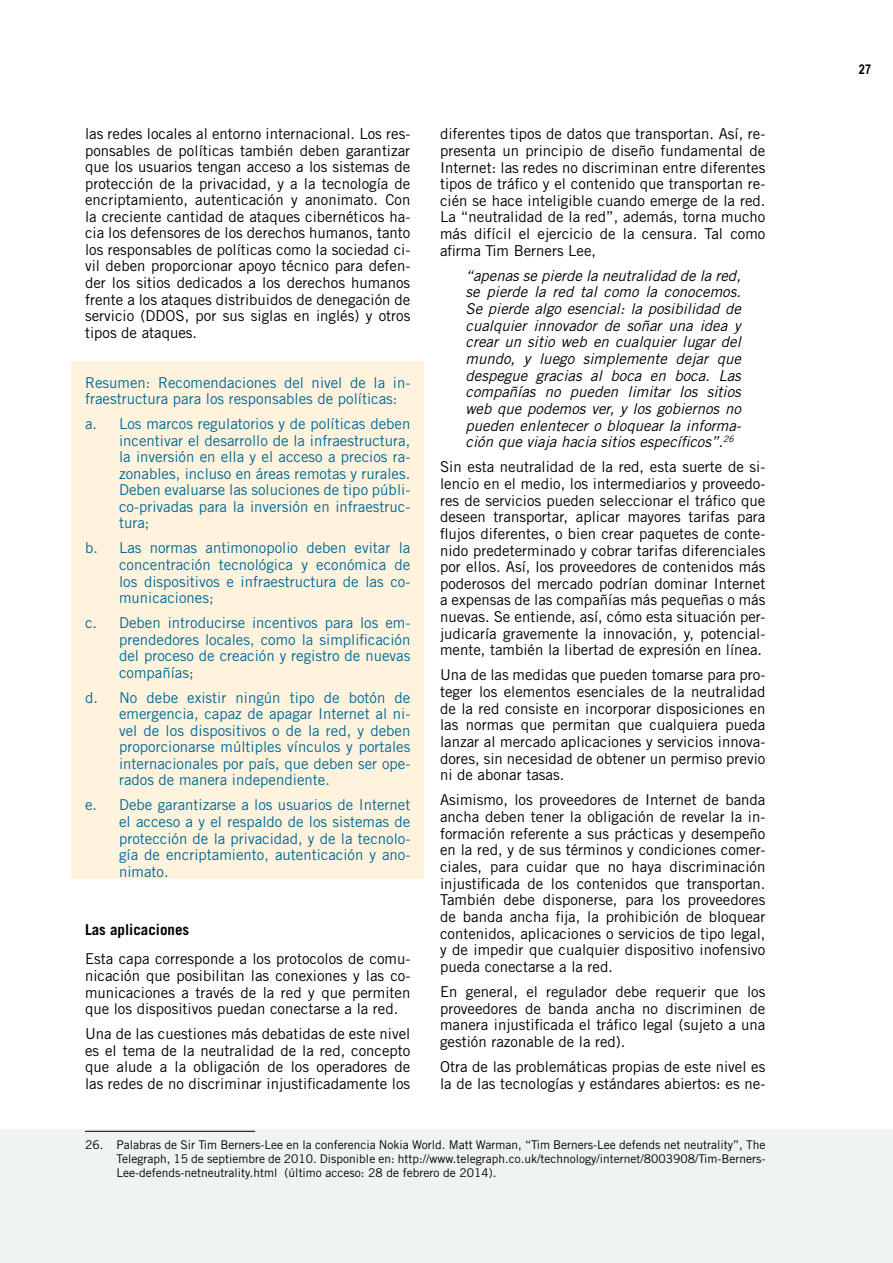
<style>
.page{position:relative;width:893px;height:1263px;background:#fff}
.page>*{position:absolute;margin:0;border:0;box-sizing:border-box;transform-origin:0 0}
.t1{font:15px/16.6px "Trade Gothic";color:#000;text-align:justify}
.t2{font:15px/16.5px "Trade Gothic";color:#006a96;text-align:justify}
.t3{font:italic 15px/16.6px "Trade Gothic";color:#000;text-align:justify}
.t4{font:700 15px "Trade Gothic";color:#000}
.t5{font:700 13.5px "Arial Narrow";color:#000}
.t6{font:12px/14.4px "Trade Gothic";color:#000;text-align:justify}
</style>
<div class="page">
<div style="left:71px;top:361px;width:353px;height:518px;background:#fff3de"></div>
<div style="left:0;top:1129px;width:893px;height:134px;background:#f0f3f4"></div>
<hr style="left:85px;top:1131px;width:170px;height:1px;background:#000">
<p class="t1" style="left:85px;top:125px;width:327px">las redes locales al entorno internacional. Los res&shy;ponsables de políticas también deben garantizar que los usuarios tengan acceso a los sistemas de protección de la privacidad, y a la tecnología de encriptamiento, autenticación y anonimato. Con la creciente cantidad de ataques cibernéticos ha&shy;cia los defensores de los derechos humanos, tanto los responsables de políticas como la sociedad ci&shy;vil deben proporcionar apoyo técnico para defen&shy;der los sitios dedicados a los derechos humanos frente a los ataques distribuidos de denegación de servicio (DDOS, por sus siglas en inglés) y otros tipos de ataques.</p>
<p class="t2" style="left:85px;top:374px;width:327px">Resumen: Recomendaciones del nivel de la in&shy;fraestructura para los responsables de políticas:</p>
<p class="t2" style="left:119px;top:415px;width:293px;text-indent:-34px">a. Los marcos regulatorios y de políticas deben incentivar el desarrollo de la infraestructura, la inversión en ella y el acceso a precios ra&shy;zonables, incluso en áreas remotas y rurales.<br>Deben evaluarse las soluciones de tipo públi&shy;co-privadas para la inversión en infraestruc&shy;tura;</p>
<p class="t2" style="left:119px;top:540px;width:293px;text-indent:-34px">b. Las normas antimonopolio deben evitar la concentración tecnológica y económica de los dispositivos e infraestructura de las co&shy;municaciones;</p>
<p class="t2" style="left:119px;top:614px;width:293px;text-indent:-34px">c. Deben introducirse incentivos para los em&shy;prendedores locales, como la simplificación del proceso de creación y registro de nuevas compañías;</p>
<p class="t2" style="left:119px;top:689px;width:293px;text-indent:-34px">d. No debe existir ningún tipo de botón de emergencia, capaz de apagar Internet al ni&shy;vel de los dispositivos o de la red, y deben proporcionarse múltiples vínculos y portales internacionales por país, que deben ser ope&shy;rados de manera independiente.</p>
<p class="t2" style="left:119px;top:797px;width:293px;text-indent:-34px">e. Debe garantizarse a los usuarios de Internet el acceso a y el respaldo de los sistemas de protección de la privacidad, y de la tecnolo&shy;gía de encriptamiento, autenticación y ano&shy;nimato.</p>
<p class="t4" style="left:85px;top:920px;width:106px">Las aplicaciones</p>
<p class="t1" style="left:85px;top:951px;width:327px">Esta capa corresponde a los protocolos de comu&shy;nicación que posibilitan las conexiones y las co&shy;municaciones a través de la red y que permiten que los dispositivos puedan conectarse a la red.</p>
<p class="t1" style="left:85px;top:1025px;width:327px">Una de las cuestiones más debatidas de este nivel es el tema de la neutralidad de la red, concepto que alude a la obligación de los operadores de las redes de no discriminar injustificadamente los</p>
<p class="t1" style="left:440px;top:125px;width:327px">diferentes tipos de datos que transportan. Así, re&shy;presenta un principio de diseño fundamental de Internet: las redes no discriminan entre diferentes tipos de tráfico y el contenido que transportan re&shy;cién se hace inteligible cuando emerge de la red.<br>La “neutralidad de la red”, además, torna mucho más difícil el ejercicio de la censura. Tal como afirma Tim Berners Lee,</p>
<p class="t3" style="left:466px;top:267px;width:277px">“apenas se pierde la neutralidad de la red, se pierde la red tal como la conocemos.<br>Se pierde algo esencial: la posibilidad de cualquier innovador de soñar una idea y crear un sitio web en cualquier lugar del mundo, y luego simplemente dejar que despegue gracias al boca en boca. Las compañías no pueden limitar los sitios web que podemos ver, y los gobiernos no pueden enlentecer o bloquear la informa&shy;ción que viaja hacia sitios específicos”.<sup>26</sup></p>
<p class="t1" style="left:440px;top:458px;width:327px">Sin esta neutralidad de la red, esta suerte de si&shy;lencio en el medio, los intermediarios y proveedo&shy;res de servicios pueden seleccionar el tráfico que deseen transportar, aplicar mayores tarifas para flujos diferentes, o bien crear paquetes de conte&shy;nido predeterminado y cobrar tarifas diferenciales por ellos. Así, los proveedores de contenidos más poderosos del mercado podrían dominar Internet a expensas de las compañías más pequeñas o más nuevas. Se entiende, así, cómo esta situación per&shy;judicaría gravemente la innovación, y, potencial&shy;mente, también la libertad de expresión en línea.</p>
<p class="t1" style="left:440px;top:667px;width:327px">Una de las medidas que pueden tomarse para pro&shy;teger los elementos esenciales de la neutralidad de la red consiste en incorporar disposiciones en las normas que permitan que cualquiera pueda lanzar al mercado aplicaciones y servicios innova&shy;dores, sin necesidad de obtener un permiso previo ni de abonar tasas.</p>
<p class="t1" style="left:440px;top:791px;width:327px">Asimismo, los proveedores de Internet de banda ancha deben tener la obligación de revelar la in&shy;formación referente a sus prácticas y desempeño en la red, y de sus términos y condiciones comer&shy;ciales, para cuidar que no haya discriminación injustificada de los contenidos que transportan.<br>También debe disponerse, para los proveedores de banda ancha fija, la prohibición de bloquear contenidos, aplicaciones o servicios de tipo legal, y de impedir que cualquier dispositivo inofensivo pueda conectarse a la red.</p>
<p class="t1" style="left:440px;top:983px;width:327px">En general, el regulador debe requerir que los proveedores de banda ancha no discriminen de manera injustificada el tráfico legal (sujeto a una gestión razonable de la red).</p>
<p class="t1" style="left:440px;top:1058px;width:327px">Otra de las problemáticas propias de este nivel es la de las tecnologías y estándares abiertos: es ne-</p>
<p class="t6" style="left:117px;top:1137px;width:650px;text-indent:-32px">26. Palabras de Sir Tim Berners-Lee en la conferencia Nokia World. Matt Warman, “Tim Berners-Lee defends net neutrality”, The Telegraph, 15 de septiembre de 2010. Disponible en: http://www.telegraph.co.uk/technology/internet/8003908/Tim-Berners-Lee-defends-netneutrality.html (último acceso: 28 de febrero de 2014).</p>
<p class="t5" style="left:859px;top:59px;width:14px">27</p>
</div>
